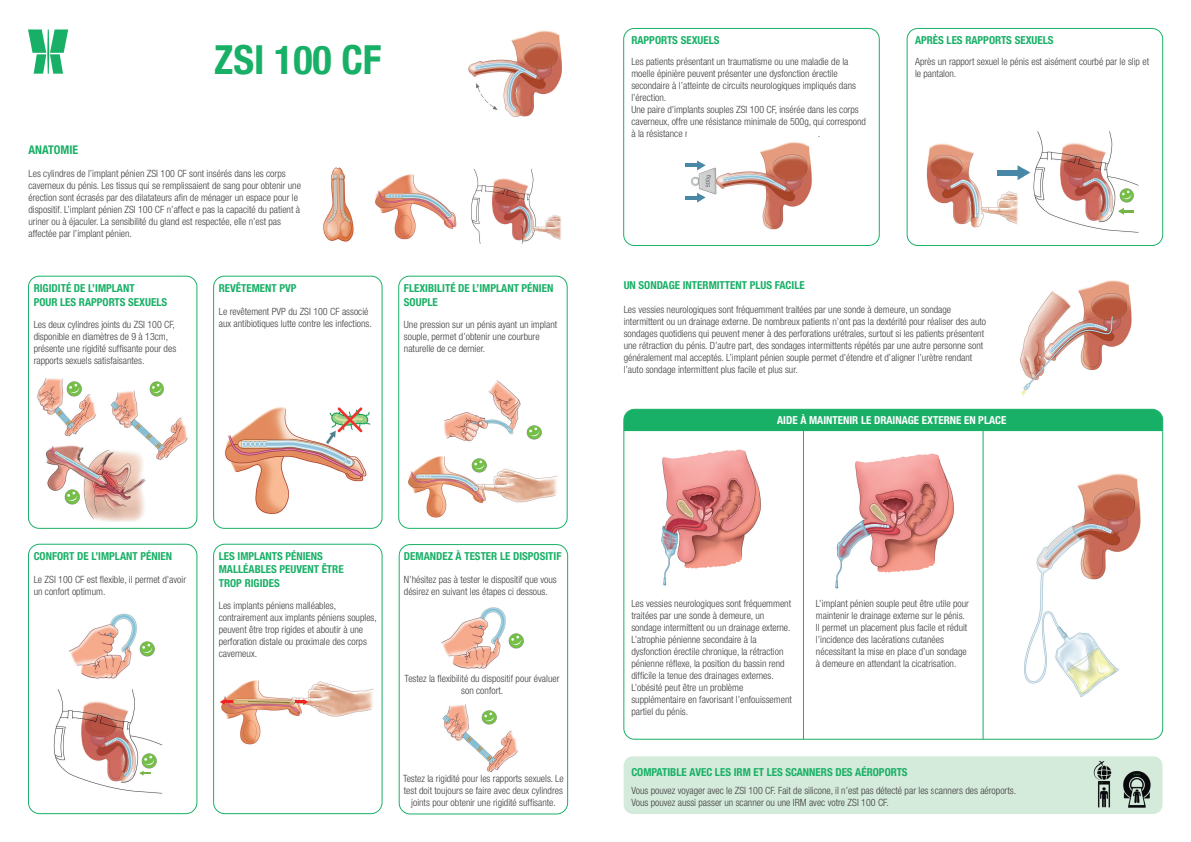
<style>
.page{position:relative;width:1191px;height:842px;background:#fff}
.page>*{position:absolute;margin:0;border:0;box-sizing:border-box;transform-origin:0 0}
.t1{font:700 condensed 40px "Helvetica Neue LT Com";color:#18b066}
.t2{font:700 condensed 12px "Helvetica Neue LT Std";color:#18b066}
.t3{font:700 condensed 11px/13.2px "Helvetica Neue LT Std";color:#18b066}
.t4{font:700 condensed 11px "Helvetica Neue LT Std";color:#fff}
.t5{font:300 condensed 10px/12px "Helvetica Neue LT Std";color:#3e3e3f}
</style>
<div class="page">
<div style="left:625px;top:409px;width:537px;height:22px;background:#18b066"></div>
<div style="left:623px;top:756px;width:539px;height:58px;background:#d4eada;border-radius:9px"></div>
<img style="left:468px;top:30px;width:94px;height:87px">
<svg style="left:28px;top:29px;width:40px;height:45px"></svg>
<img style="left:53px;top:689px;width:110px;height:105px">
<img style="left:444px;top:380px;width:77px;height:62px">
<img style="left:323px;top:167px;width:31px;height:75px">
<img style="left:375px;top:174px;width:81px;height:66px">
<img style="left:471px;top:169px;width:90px;height:75px">
<img style="left:225px;top:407px;width:146px;height:107px">
<img style="left:408px;top:456px;width:150px;height:62px">
<img style="left:69px;top:613px;width:68px;height:66px">
<img style="left:139px;top:642px;width:15px;height:15px">
<img style="left:441px;top:607px;width:65px;height:62px">
<img style="left:527px;top:425px;width:14px;height:15px">
<img style="left:472px;top:458px;width:14px;height:15px">
<img style="left:508px;top:633px;width:15px;height:15px">
<img style="left:141px;top:753px;width:15px;height:15px">
<svg style="left:139px;top:771px;width:11px;height:5px"></svg>
<img style="left:442px;top:704px;width:76px;height:68px">
<img style="left:221px;top:680px;width:153px;height:65px">
<svg style="left:295px;top:699px;width:13px;height:6px"></svg>
<svg style="left:220px;top:699px;width:13px;height:6px"></svg>
<img style="left:989px;top:280px;width:143px;height:116px">
<img style="left:1030px;top:131px;width:109px;height:102px">
<img style="left:926px;top:143px;width:92px;height:85px">
<svg style="left:1118px;top:208px;width:15px;height:7px"></svg>
<div style="left:997px;top:170px;width:24px;height:5px;background:#4987a6"></div>
<svg style="left:1017px;top:165px;width:13px;height:15px"></svg>
<img style="left:1024px;top:473px;width:117px;height:225px">
<img style="left:835px;top:453px;width:119px;height:136px">
<img style="left:661px;top:449px;width:100px;height:137px">
<img style="left:691px;top:142px;width:121px;height:88px">
<hr style="left:685px;top:163px;width:13px;height:4px;background:#4987a6">
<svg style="left:697px;top:160px;width:8px;height:10px"></svg>
<svg style="left:685px;top:193px;width:20px;height:9px"></svg>
<div style="left:28px;top:276px;width:169px;height:253px;border:1px solid #1ab167;border-radius:11px"></div>
<div style="left:213px;top:276px;width:169px;height:253px;border:1px solid #1ab167;border-radius:11px"></div>
<div style="left:398px;top:276px;width:169px;height:253px;border:1px solid #1ab167;border-radius:11px"></div>
<div style="left:623px;top:28px;width:256px;height:218px;border:1px solid #1ab167;border-radius:11px"></div>
<div style="left:906px;top:28px;width:257px;height:218px;border:1px solid #1ab167;border-radius:11px"></div>
<div style="left:28px;top:544px;width:169px;height:270px;border:1px solid #1ab167;border-radius:11px"></div>
<div style="left:213px;top:544px;width:169px;height:270px;border:1px solid #1ab167;border-radius:11px"></div>
<div style="left:399px;top:544px;width:169px;height:270px;border:1px solid #1ab167;border-radius:11px"></div>
<img style="left:37px;top:378px;width:60px;height:59px">
<img style="left:110px;top:390px;width:78px;height:70px">
<img style="left:46px;top:441px;width:102px;height:80px">
<img style="left:1093px;top:760px;width:58px;height:48px">
<hr style="left:803px;top:430px;width:1px;height:309px;background:#1ab167">
<hr style="left:982px;top:430px;width:1px;height:309px;background:#1ab167">
<img style="left:481px;top:710px;width:15px;height:15px">
<img style="left:149px;top:381px;width:15px;height:15px">
<img style="left:1119px;top:188px;width:14px;height:15px">
<img style="left:67px;top:381px;width:14px;height:15px">
<img style="left:65px;top:490px;width:14px;height:15px">
<h1 class="t1" style="left:214px;top:36px;width:169px">ZSI 100 CF</h1>
<p class="t2" style="left:28px;top:143px;width:51px">ANATOMIE</p>
<p class="t5" style="left:28px;top:167px;width:274px">Les cylindres de l’implant pénien ZSI 100 CF sont insérés dans les corps caverneux du pénis. Les tissus qui se remplissaient de sang pour obtenir une érection sont écrasés par des dilatateurs afin de ménager un espace pour le dispositif. L’implant pénien ZSI 100 CF n’affect e pas la capacité du patient à uriner ou à éjaculer. La sensibilité du gland est respectée, elle n’est pas affectée par l’implant pénien.</p>
<p class="t3" style="left:34px;top:282px;width:135px">RIGIDITÉ DE L’IMPLANT<br>POUR LES RAPPORTS SEXUELS</p>
<p class="t5" style="left:34px;top:318px;width:144px">Les deux cylindres joints du ZSI 100 CF, disponible en diamètres de 9 à 13cm, présente une rigidité suffisante pour des rapports sexuels satisfaisantes.</p>
<p class="t3" style="left:219px;top:282px;width:79px">REVÊTEMENT PVP</p>
<p class="t5" style="left:219px;top:305px;width:155px">Le revêtement PVP du ZSI 100 CF associé aux antibiotiques lutte contre les infections.</p>
<p class="t3" style="left:404px;top:282px;width:151px">FLEXIBILITÉ DE L’IMPLANT PÉNIEN<br>SOUPLE</p>
<p class="t5" style="left:404px;top:318px;width:155px">Une pression sur un pénis ayant un implant souple, permet d’obtenir une courbure naturelle de ce dernier.</p>
<p class="t3" style="left:34px;top:550px;width:140px">CONFORT DE L’IMPLANT PÉNIEN</p>
<p class="t5" style="left:34px;top:573px;width:154px">Le ZSI 100 CF est flexible, il permet d’avoir un confort optimum.</p>
<p class="t3" style="left:219px;top:550px;width:126px">LES IMPLANTS PÉNIENS<br>MALLÉABLES PEUVENT ÊTRE<br>TROP RIGIDES</p>
<p class="t5" style="left:219px;top:599px;width:160px">Les implants péniens malléables, contrairement aux implants péniens souples, peuvent être trop rigides et aboutir à une perforation distale ou proximale des corps caverneux.</p>
<p class="t3" style="left:404px;top:550px;width:159px">DEMANDEZ À TESTER LE DISPOSITIF</p>
<p class="t5" style="left:404px;top:573px;width:154px">N’hésitez pas à tester le dispositif que vous désirez en suivant les étapes ci dessous.</p>
<p class="t5" style="left:404px;top:672px;width:156px;text-align:center">Testez la flexibilité du dispositif pour évaluer son confort.</p>
<p class="t5" style="left:403px;top:773px;width:162px;text-align:center">Testez la rigidité pour les rapports sexuels. Le test doit toujours se faire avec deux cylindres joints pour obtenir une rigidité suffisante.</p>
<p class="t3" style="left:631px;top:34px;width:90px">RAPPORTS SEXUELS</p>
<p class="t5" style="left:631px;top:55px;width:236px">Les patients présentant un traumatisme ou une maladie de la moelle épinière peuvent présenter une dysfonction érectile secondaire à l’atteinte de circuits neurologiques impliqués dans l’érection.<br>Une paire d’implants souples ZSI 100 CF, insérée dans les corps caverneux, offre une résistance minimale de 500g, qui correspond</p>
<p class="t3" style="left:915px;top:34px;width:140px">APRÈS LES RAPPORTS SEXUELS</p>
<p class="t5" style="left:915px;top:55px;width:236px">Après un rapport sexuel le pénis est aisément courbé par le slip et le pantalon.</p>
<p class="t3" style="left:623px;top:278px;width:183px">UN SONDAGE INTERMITTENT PLUS FACILE</p>
<p class="t5" style="left:623px;top:303px;width:364px">Les vessies neurologiques sont fréquemment traitées par une sonde à demeure, un sondage intermittent ou un drainage externe. De nombreux patients n’ont pas la dextérité pour réaliser des auto sondages quotidiens qui peuvent mener à des perforations urétrales, surtout si les patients présentent une rétraction du pénis. D’autre part, des sondages intermittents répétés par une autre personne sont généralement mal acceptés. L’implant pénien souple permet d’étendre et d’aligner l’urètre rendant l’auto sondage intermittent plus facile et plus sur.</p>
<p class="t4" style="left:777px;top:413px;width:231px">AIDE À MAINTENIR LE DRAINAGE EXTERNE EN PLACE</p>
<p class="t5" style="left:631px;top:597px;width:162px">Les vessies neurologiques sont fréquemment traitées par une sonde à demeure, un sondage intermittent ou un drainage externe.<br>L’atrophie pénienne secondaire à la dysfonction érectile chronique, la rétraction pénienne réflexe, la position du bassin rend difficile la tenue des drainages externes.<br>L’obésité peut être un problème supplémentaire en favorisant l’enfouissement partiel du pénis.</p>
<p class="t5" style="left:816px;top:597px;width:155px">L’implant pénien souple peut être utile pour maintenir le drainage externe sur le pénis.<br>Il permet un placement plus facile et réduit l’incidence des lacérations cutanées nécessitant la mise en place d’un sondage à demeure en attendant la cicatrisation.</p>
<p class="t3" style="left:631px;top:765px;width:278px">COMPATIBLE AVEC LES IRM ET LES SCANNERS DES AÉROPORTS</p>
<p class="t5" style="left:631px;top:784px;width:386px">Vous pouvez voyager avec le ZSI 100 CF. Fait de silicone, il n’est pas détecté par les scanners des aéroports.<br>Vous pouvez aussi passer un scanner ou une IRM avec votre ZSI 100 CF.</p>
</div>
